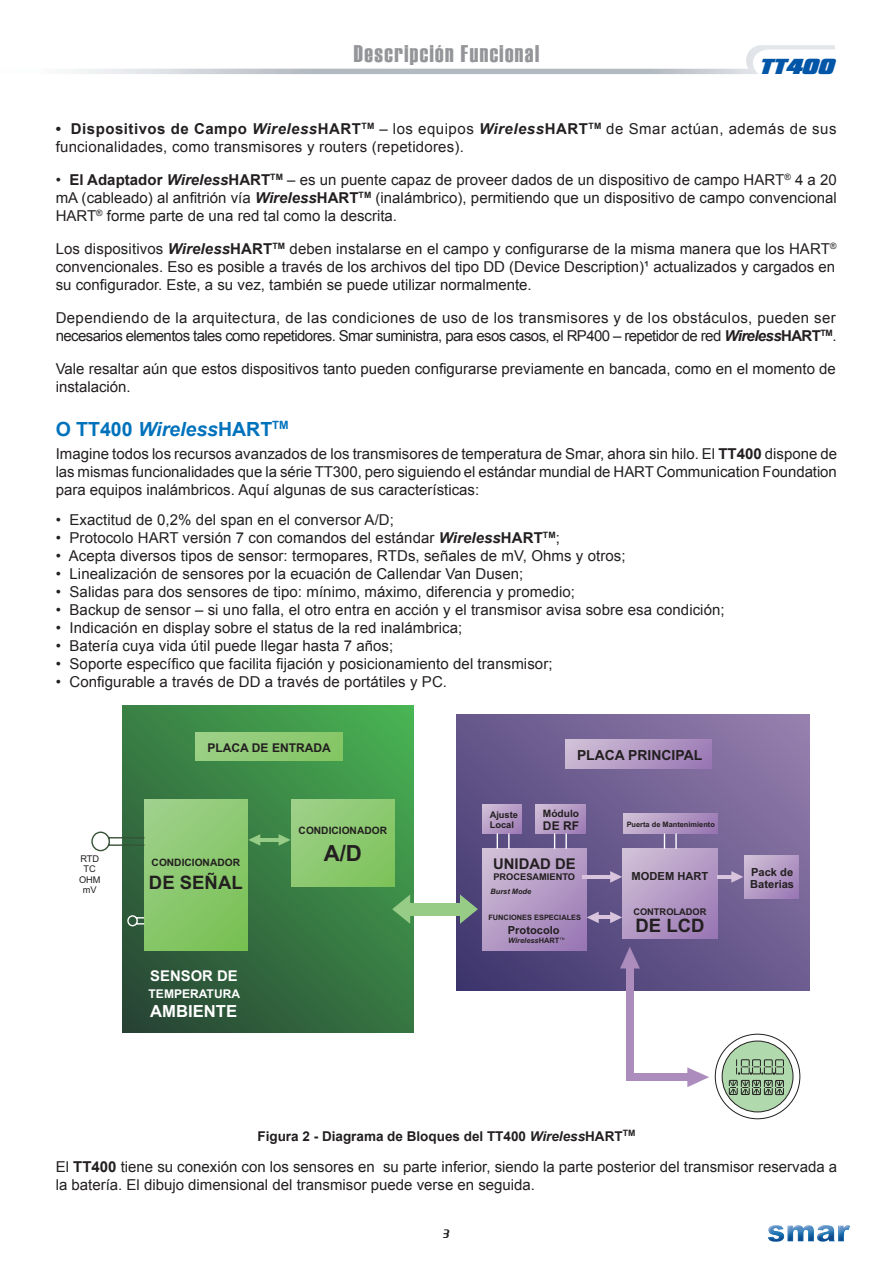
<style>
.page{position:relative;width:893px;height:1263px;background:#fff}
.page>*{position:absolute;margin:0;border:0;box-sizing:border-box;transform-origin:0 0}
.t1{font:24px "Haettenschweiler";letter-spacing:.06em;color:#939598}
.t2{font:700 22.2px "Arial";color:#231f20}
.t3{font:700 19.5px "Arial";color:#0072bc}
.t4{font:italic 900 18.75px "Compacta BT";color:#0156a8;scale:1.08 1}
.t5{font:700 18.6px "Arial";color:#231f20}
.t6{font:700 16.65px "Arial";color:#fff}
.t7{font:15px/18px "Arial";letter-spacing:.005em;color:#231f20}
.t8{font:700 14.85px "Arial";color:#fff}
.t9{font:700 14.85px "Arial";color:#231f20}
.t10{font:700 13.95px "Arial";color:#231f20}
.t11{font:700 13.5px "Arial";color:#231f20}
.t12{font:700 12px "Arial";color:#231f20}
.t13{font:700 12px "Arial";color:#fff}
.t14{font:12px "Intercity";color:#231f20}
.t15{font:700 11.1px "Arial";color:#231f20}
.t16{font:700 10.2px "Arial";color:#231f20}
.t17{font:700 9.3px/10.4px "Arial";color:#231f20}
.t18{font:9.3px/10.4px "Arial";color:#231f20;text-align:center}
.t19{font:700 7.35px "Arial";color:#231f20}
.t20{font:italic 700 7.35px "Arial";color:#231f20}
.s1{font-weight:700}
.s2{font-weight:700;font-style:italic}
.s3{font-style:italic}
.s4{font-style:normal}
</style>
<div class="page">
<img style="left:768px;top:1225px;width:82px;height:17px">
<svg style="left:752px;top:49px;width:84px;height:25px"></svg>
<svg style="left:715px;top:1034px;width:85px;height:85px"></svg>
<div style="left:722px;top:1041px;width:71px;height:71px;background:#b0d9ad;border-radius:50%"></div>
<div style="left:722px;top:1040px;width:71px;height:72px;border:1px solid #231f20;border-radius:50%"></div>
<svg style="left:122px;top:706px;width:292px;height:326px;background:#387a43"></svg>
<div style="left:195px;top:732px;width:147px;height:29px;background:linear-gradient(to right,#9cd086,#85c665)"></div>
<div style="left:144px;top:800px;width:104px;height:151px;background:linear-gradient(to bottom,#98ce82,#7ec35b)"></div>
<div style="left:291px;top:800px;width:103px;height:87px;background:linear-gradient(to right,#97cd7f,#84c664)"></div>
<hr style="left:260px;top:838px;width:20px;height:3px;background:#96cc85">
<svg style="left:279px;top:834px;width:12px;height:12px"></svg>
<svg style="left:248px;top:834px;width:12px;height:12px"></svg>
<svg style="left:91px;top:831px;width:55px;height:21px"></svg>
<svg style="left:127px;top:914px;width:19px;height:13px"></svg>
<svg style="left:392px;top:894px;width:18px;height:30px"></svg>
<svg style="left:456px;top:715px;width:353px;height:276px;background:#6d5d8f"></svg>
<svg style="left:483px;top:849px;width:103px;height:101px;background:#b59bc5"></svg>
<svg style="left:623px;top:849px;width:94px;height:89px;background:#b59bc5"></svg>
<svg style="left:587px;top:911px;width:35px;height:12px"></svg>
<hr style="left:582px;top:875px;width:29px;height:3px;background:#d9c4de">
<svg style="left:610px;top:871px;width:12px;height:12px"></svg>
<svg style="left:483px;top:805px;width:39px;height:29px"></svg>
<svg style="left:497px;top:834px;width:1px;height:15px"></svg>
<svg style="left:508px;top:834px;width:2px;height:15px"></svg>
<div style="left:536px;top:805px;width:50px;height:29px;background:linear-gradient(to right,#c8b3d1,#a686bb)"></div>
<svg style="left:554px;top:834px;width:1px;height:15px"></svg>
<svg style="left:565px;top:834px;width:2px;height:15px"></svg>
<div style="left:623px;top:813px;width:94px;height:21px;background:linear-gradient(to right,#cdbcd5,#9c7bb5)"></div>
<svg style="left:664px;top:834px;width:1px;height:15px"></svg>
<svg style="left:675px;top:834px;width:2px;height:15px"></svg>
<svg style="left:744px;top:855px;width:55px;height:44px;background:#b59bc5"></svg>
<hr style="left:717px;top:875px;width:15px;height:3px;background:#d9c4de">
<svg style="left:731px;top:871px;width:12px;height:12px"></svg>
<div style="left:626px;top:968px;width:7px;height:113px;background:#ab8cbd"></div>
<svg style="left:620px;top:947px;width:20px;height:21px"></svg>
<div style="left:627px;top:1074px;width:61px;height:7px;background:#ab8cbd"></div>
<svg style="left:687px;top:1067px;width:22px;height:20px"></svg>
<svg style="left:729px;top:1059px;width:55px;height:36px"></svg>
<div style="left:565px;top:739px;width:147px;height:29px;background:linear-gradient(to right,#cebdd5,#9c7bb6)"></div>
<svg style="left:460px;top:894px;width:18px;height:30px"></svg>
<div style="left:409px;top:903px;width:53px;height:12px;background:#96cc85"></div>
<h1 class="t1" style="left:354px;top:37px;width:187px">Descripción Funcional</h1>
<p class="t4" style="left:759px;top:55px;width:77px">TT400</p>
<p class="t7" style="left:56px;top:120px;width:782px"><span class="s1">• Dispositivos de Campo</span> <span class="s2">Wireless</span><span class="s1">HART</span><sup>TM</sup> – los equipos <span class="s2">Wireless</span><span class="s1">HART</span><sup>TM</sup> de Smar actúan, además de sus funcionalidades, como transmisores y routers (repetidores).</p>
<p class="t7" style="left:56px;top:171px;width:783px;text-align:justify">• <span class="s1">El Adaptador</span> <span class="s2">Wireless</span><span class="s1">HART</span><sup>TM</sup> – es un puente capaz de proveer dados de un dispositivo de campo HART<sup>®</sup> 4 a 20 mA (cableado) al anfitrión vía <span class="s2">Wireless</span><span class="s1">HART</span><sup>TM</sup> (inalámbrico), permitiendo que un dispositivo de campo convencional HART<sup>®</sup> forme parte de una red tal como la descrita.</p>
<p class="t7" style="left:56px;top:240px;width:782px;text-align:justify">Los dispositivos <span class="s2">Wireless</span><span class="s1">HART</span><sup>TM</sup> deben instalarse en el campo y configurarse de la misma manera que los HART<sup>® </sup>convencionales. Eso es posible a través de los archivos del tipo DD (Device Description)¹ actualizados y cargados en su configurador. Este, a su vez, también se puede utilizar normalmente.</p>
<p class="t7" style="left:56px;top:309px;width:782px">Dependiendo de la arquitectura, de las condiciones de uso de los transmisores y de los obstáculos, pueden ser necesarios elementos tales como repetidores. Smar suministra, para esos casos, el RP400 – repetidor de red <span class="s2">Wireless</span><span class="s1">HART</span><sup>TM</sup>.</p>
<p class="t7" style="left:56px;top:360px;width:782px">Vale resaltar aún que estos dispositivos tanto pueden configurarse previamente en bancada, como en el momento de instalación.</p>
<h3 class="t3" style="left:56px;top:418px;width:234px">O TT400 <span class="s3">Wireless</span>HART<sup>TM</sup></h3>
<p class="t7" style="left:56px;top:445px;width:783px;text-align:justify">Imagine todos los recursos avanzados de los transmisores de temperatura de Smar, ahora sin hilo. El <span class="s1">TT400</span> dispone de las mismas funcionalidades que la série TT300, pero siguiendo el estándar mundial de HART Communication Foundation para equipos inalámbricos. Aquí algunas de sus características:</p>
<p class="t7" style="left:56px;top:511px;width:340px">• Exactitud de 0,2% del span en el conversor A/D;</p>
<p class="t7" style="left:56px;top:529px;width:506px">• Protocolo HART versión 7 con comandos del estándar <span class="s2">Wireless</span><span class="s1">HART</span><sup>TM</sup>;</p>
<p class="t7" style="left:56px;top:547px;width:571px">• Acepta diversos tipos de sensor: termopares, RTDs, señales de mV, Ohms y otros;</p>
<p class="t7" style="left:56px;top:565px;width:469px">• Linealización de sensores por la ecuación de Callendar Van Dusen;</p>
<p class="t7" style="left:56px;top:583px;width:521px">• Salidas para dos sensores de tipo: mínimo, máximo, diferencia y promedio;</p>
<p class="t7" style="left:56px;top:601px;width:670px">• Backup de sensor – si uno falla, el otro entra en acción y el transmisor avisa sobre esa condición;</p>
<p class="t7" style="left:56px;top:619px;width:408px">• Indicación en display sobre el status de la red inalámbrica;</p>
<p class="t7" style="left:56px;top:637px;width:339px">• Batería cuya vida útil puede llegar hasta 7 años;</p>
<p class="t7" style="left:56px;top:655px;width:498px">• Soporte específico que facilita fijación y posicionamiento del transmisor;</p>
<p class="t7" style="left:56px;top:673px;width:393px">• Configurable a través de DD a través de portátiles y PC.</p>
<p class="t18" style="left:79px;top:854px;width:23px">RTD<br>TC<br>OHM mV</p>
<p class="t12" style="left:207px;top:741px;width:125px">PLACA DE ENTRADA</p>
<p class="t16" style="left:299px;top:825px;width:90px">CONDICIONADOR</p>
<p class="t10" style="left:577px;top:747px;width:127px">PLACA PRINCIPAL</p>
<p class="t17" style="left:490px;top:809px;width:30px">Ajuste<br>Local</p>
<p class="t16" style="left:543px;top:808px;width:38px">Módulo</p>
<p class="t12" style="left:543px;top:819px;width:38px">DE RF</p>
<p class="t19" style="left:627px;top:820px;width:90px">Puerta de Mantenimiento</p>
<h2 class="t2" style="left:324px;top:842px;width:40px">A/D</h2>
<p class="t9" style="left:493px;top:855px;width:84px">UNIDAD DE</p>
<p class="t16" style="left:152px;top:857px;width:90px">CONDICIONADOR</p>
<p class="t15" style="left:751px;top:866px;width:44px">Pack de</p>
<p class="t15" style="left:632px;top:870px;width:78px">MODEM HART</p>
<p class="t5" style="left:149px;top:872px;width:95px">DE SEÑAL</p>
<p class="t15" style="left:750px;top:878px;width:45px">Baterias</p>
<p class="t17" style="left:493px;top:872px;width:83px">PROCESAMIENTO</p>
<p class="t20" style="left:490px;top:887px;width:42px">Burst Mode</p>
<p class="t19" style="left:488px;top:913px;width:94px">FUNCIONES ESPECIALES</p>
<p class="t15" style="left:508px;top:924px;width:53px">Protocolo</p>
<p class="t17" style="left:633px;top:907px;width:75px">CONTROLADOR</p>
<p class="t5" style="left:635px;top:916px;width:71px">DE LCD</p>
<p class="t8" style="left:150px;top:968px;width:89px">SENSOR DE</p>
<p class="t13" style="left:149px;top:987px;width:93px">TEMPERATURA</p>
<p class="t6" style="left:150px;top:1002px;width:89px">AMBIENTE</p>
<p class="t20" style="left:508px;top:936px;width:53px">Wireless<span class="s4">HART</span></p>
<p class="t11" style="left:257px;top:1129px;width:379px">Figura 2 - Diagrama de Bloques del TT400 <span class="s3">Wireless</span>HART<sup>TM</sup></p>
<p class="t7" style="left:56px;top:1158px;width:783px">El <span class="s1">TT400</span> tiene su conexión con los sensores en su parte inferior, siendo la parte posterior del transmisor reservada a la batería. El dibujo dimensional del transmisor puede verse en seguida.</p>
<p class="t14" style="left:443px;top:1227px;width:9px">3</p>
</div>
